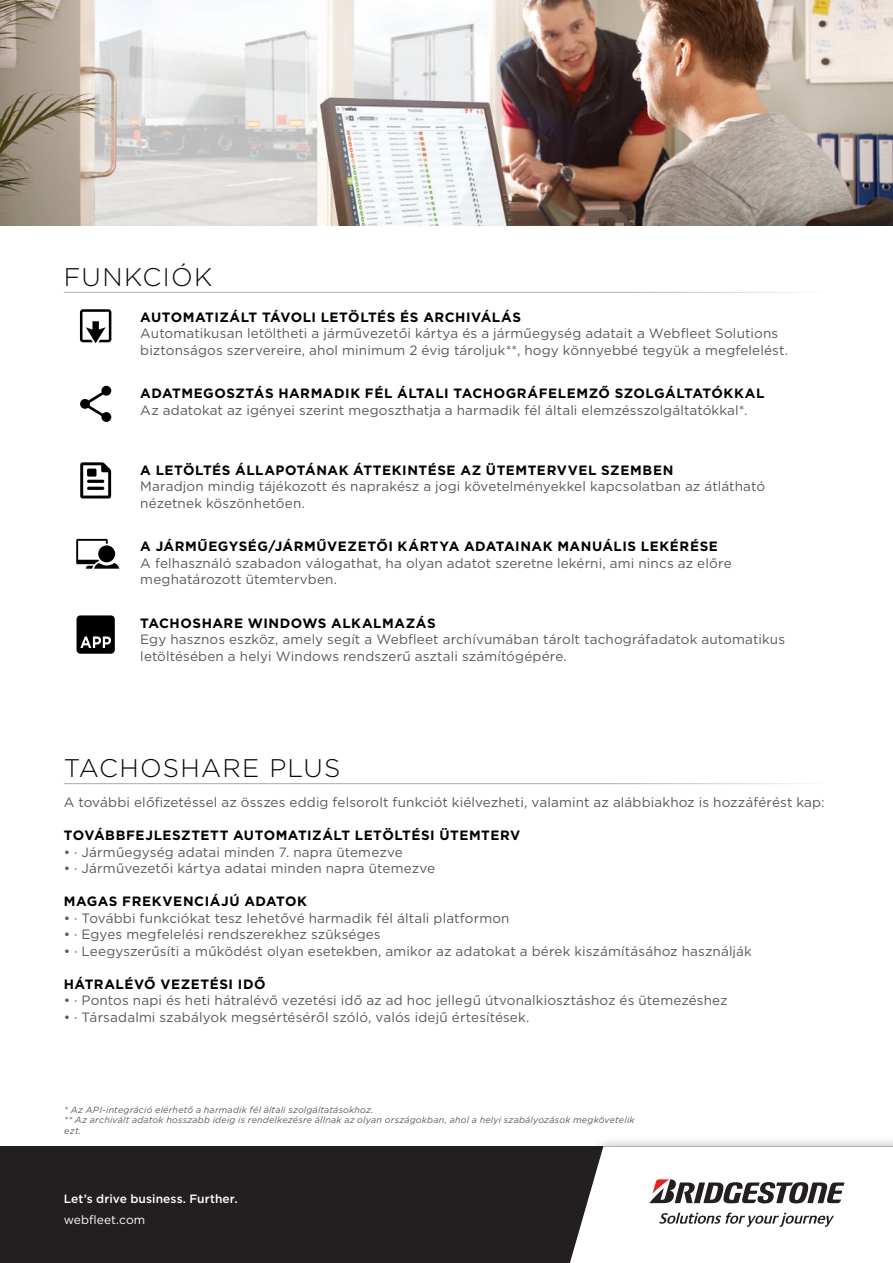
<style>
.page{position:relative;width:893px;height:1263px;background:#fff}
.page>*{position:absolute;margin:0;border:0;box-sizing:border-box;transform-origin:0 0}
.t1{font:300 25.5px "Gotham";letter-spacing:.045em;color:#0c0806}
.t2{font:13.5px/16.5px "Gotham";letter-spacing:.01em;color:#57585a}
.t3{font:700 13.5px "Gotham";letter-spacing:.04em;color:#000}
.t4{font:500 12px "Gotham";letter-spacing:.005em;color:#fff}
.t5{font:12px "Gotham";letter-spacing:.005em;color:#fff}
.t6{font:italic 9px/10.5px "Gotham";letter-spacing:.02em;color:#57585a}
</style>
<div class="page">
<div style="left:0;top:1146px;width:893px;height:117px;background:#231f20"></div>
<div style="left:553px;top:1135px;width:340px;height:128px;background:#231f20;opacity:.35"></div>
<svg style="left:563px;top:1146px;width:330px;height:117px;background:#dcdbdb"></svg>
<img style="left:0;top:0;width:893px;height:225px">
<svg style="left:80px;top:309px;width:31px;height:34px"></svg>
<svg style="left:80px;top:386px;width:31px;height:36px"></svg>
<svg style="left:80px;top:462px;width:31px;height:36px"></svg>
<div style="left:87px;top:469px;width:9px;height:8px;background:#000;border-radius:2px"></div>
<svg style="left:76px;top:539px;width:43px;height:30px"></svg>
<svg style="left:77px;top:615px;width:38px;height:39px"></svg>
<h1 class="t1" style="left:64px;top:261px;width:150px">FUNKCIÓK</h1>
<p class="t3" style="left:140px;top:308px;width:382px">AUTOMATIZÁLT TÁVOLI LETÖLTÉS ÉS ARCHIVÁLÁS</p>
<p class="t2" style="left:140px;top:325px;width:649px">Automatikusan letöltheti a járművezetői kártya és a járműegység adatait a Webfleet Solutions biztonságos szervereire, ahol minimum 2 évig tároljuk**, hogy könnyebbé tegyük a megfelelést.</p>
<p class="t3" style="left:140px;top:385px;width:626px">ADATMEGOSZTÁS HARMADIK FÉL ÁLTALI TACHOGRÁFELEMZŐ SZOLGÁLTATÓKKAL</p>
<p class="t2" style="left:140px;top:401px;width:609px">Az adatokat az igényei szerint megoszthatja a harmadik fél általi elemzésszolgáltatókkal*.</p>
<p class="t3" style="left:140px;top:461px;width:535px">A LETÖLTÉS ÁLLAPOTÁNAK ÁTTEKINTÉSE AZ ÜTEMTERVVEL SZEMBEN</p>
<p class="t2" style="left:140px;top:478px;width:626px">Maradjon mindig tájékozott és naprakész a jogi követelményekkel kapcsolatban az átlátható nézetnek köszönhetően.</p>
<p class="t3" style="left:140px;top:538px;width:579px">A JÁRMŰEGYSÉG/JÁRMŰVEZETŐI KÁRTYA ADATAINAK MANUÁLIS LEKÉRÉSE</p>
<p class="t2" style="left:140px;top:555px;width:593px">A felhasználó szabadon válogathat, ha olyan adatot szeretne lekérni, ami nincs az előre meghatározott ütemtervben.</p>
<p class="t3" style="left:140px;top:614px;width:297px">TACHOSHARE WINDOWS ALKALMAZÁS</p>
<p class="t2" style="left:140px;top:631px;width:646px">Egy hasznos eszköz, amely segít a Webfleet archívumában tárolt tachográfadatok automatikus letöltésében a helyi Windows rendszerű asztali számítógépére.</p>
<h1 class="t1" style="left:64px;top:752px;width:278px">TACHOSHARE PLUS</h1>
<p class="t2" style="left:64px;top:794px;width:762px">A további előfizetéssel az összes eddig felsorolt funkciót kiélvezheti, valamint az alábbiakhoz is hozzáférést kap:</p>
<p class="t3" style="left:64px;top:826px;width:458px">TOVÁBBFEJLESZTETT AUTOMATIZÁLT LETÖLTÉSI ÜTEMTERV</p>
<p class="t2" style="left:64px;top:843px;width:341px">• · Járműegység adatai minden 7. napra ütemezve</p>
<p class="t2" style="left:64px;top:860px;width:373px">• · Járművezetői kártya adatai minden napra ütemezve</p>
<p class="t3" style="left:64px;top:892px;width:245px">MAGAS FREKVENCIÁJÚ ADATOK</p>
<p class="t2" style="left:64px;top:909px;width:447px">• · További funkciókat tesz lehetővé harmadik fél általi platformon</p>
<p class="t2" style="left:64px;top:926px;width:318px">• · Egyes megfelelési rendszerekhez szükséges</p>
<p class="t2" style="left:64px;top:942px;width:690px">• · Leegyszerűsíti a működést olyan esetekben, amikor az adatokat a bérek kiszámításához használják</p>
<p class="t3" style="left:64px;top:975px;width:203px">HÁTRALÉVŐ VEZETÉSI IDŐ</p>
<p class="t2" style="left:64px;top:992px;width:665px">• · Pontos napi és heti hátralévő vezetési idő az ad hoc jellegű útvonalkiosztáshoz és ütemezéshez</p>
<p class="t2" style="left:64px;top:1008px;width:467px">• · Társadalmi szabályok megsértéséről szóló, valós idejű értesítések.</p>
<p class="t6" style="left:64px;top:1104px;width:572px">* Az API-integráció elérhető a harmadik fél általi szolgáltatásokhoz.<br>** Az archivált adatok hosszabb ideig is rendelkezésre állnak az olyan országokban, ahol a helyi szabályozások megkövetelik ezt.</p>
<p class="t4" style="left:64px;top:1191px;width:175px">Let’s drive business. Further.</p>
<p class="t5" style="left:64px;top:1212px;width:83px">webfleet.com</p>
</div>
